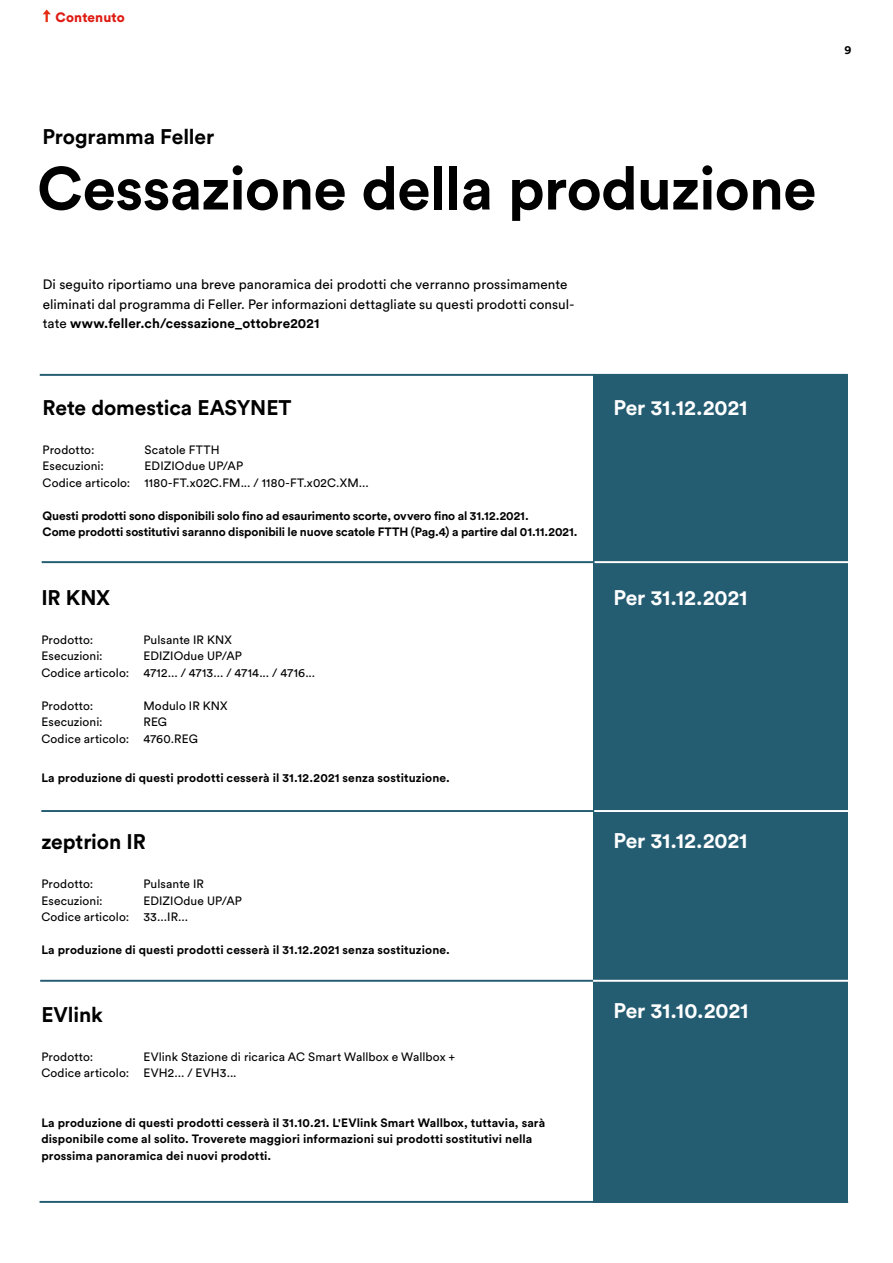
<style>
.page{position:relative;width:893px;height:1263px;background:#fff}
.page>*{position:absolute;margin:0;border:0;box-sizing:border-box;transform-origin:0 0}
.t1{font:700 60px "Circular Std";letter-spacing:-.015em;color:#000}
.t2{font:700 21px "Circular Std";letter-spacing:-.005em;color:#000}
.t3{font:700 21px "Circular Std";letter-spacing:.005em;color:#fff}
.t4{font:13.5px/19.5px "Circular Std";letter-spacing:.005em;color:#000}
.t5{font:900 13.5px "Circular Std";letter-spacing:.005em;color:#de1c14}
.t6{font:700 12px/16.5px "Circular Std";letter-spacing:.01em;color:#000}
.t7{font:12px "Circular Std";letter-spacing:.01em;color:#000}
.t8{font:700 12px "Circular Std";letter-spacing:-.01em;color:#000}
.s1{font-weight:700}
</style>
<div class="page">
<svg style="left:43px;top:9px;width:8px;height:13px"></svg>
<div style="left:593px;top:375px;width:255px;height:827px;background:#245c72"></div>
<hr style="left:40px;top:374px;width:808px;height:2px;background:#245c72">
<hr style="left:40px;top:1201px;width:808px;height:2px;background:#245c72">
<hr style="left:42px;top:561px;width:552px;height:2px;background:#245c72">
<hr style="left:595px;top:561px;width:255px;height:2px;background:#fff">
<hr style="left:41px;top:810px;width:553px;height:2px;background:#245c72">
<hr style="left:594px;top:810px;width:255px;height:2px;background:#fff">
<hr style="left:40px;top:980px;width:553px;height:2px;background:#245c72">
<hr style="left:593px;top:980px;width:255px;height:2px;background:#fff">
<p class="t5" style="left:56px;top:9px;width:71px">Contenuto</p>
<p class="t2" style="left:42px;top:123px;width:173px">Programma Feller</p>
<p class="t1" style="left:37px;top:150px;width:781px">Cessazione della produzione</p>
<p class="t4" style="left:43px;top:275px;width:526px">Di seguito riportiamo una breve panoramica dei prodotti che verranno prossimamente</p>
<p class="t4" style="left:43px;top:294px;width:533px">eliminati dal programma di Feller. Per informazioni dettagliate su questi prodotti consul&shy;tate <span class="s1">www.feller.ch/cessazione_ottobre2021</span></p>
<p class="t2" style="left:43px;top:394px;width:251px">Rete domestica EASYNET</p>
<p class="t7" style="left:43px;top:442px;width:54px">Prodotto:</p>
<p class="t7" style="left:145px;top:442px;width:77px">Scatole FTTH</p>
<p class="t7" style="left:43px;top:459px;width:63px">Esecuzioni:</p>
<p class="t7" style="left:145px;top:459px;width:100px">EDIZIOdue UP/AP</p>
<p class="t7" style="left:43px;top:475px;width:328px">Codice articolo: 1180-FT.x02C.FM... / 1180-FT.x02C.XM...</p>
<p class="t6" style="left:43px;top:507px;width:488px">Questi prodotti sono disponibili solo fino ad esaurimento scorte, ovvero fino al 31.12.2021.</p>
<p class="t8" style="left:43px;top:524px;width:536px">Come prodotti sostitutivi saranno disponibili le nuove scatole FTTH (Pag.4) a partire dal 01.11.2021.</p>
<p class="t2" style="left:41px;top:584px;width:70px">IR KNX</p>
<p class="t7" style="left:41px;top:632px;width:54px">Prodotto:</p>
<p class="t7" style="left:143px;top:632px;width:90px">Pulsante IR KNX</p>
<p class="t7" style="left:41px;top:648px;width:63px">Esecuzioni:</p>
<p class="t7" style="left:143px;top:648px;width:100px">EDIZIOdue UP/AP</p>
<p class="t7" style="left:41px;top:665px;width:275px">Codice articolo: 4712... / 4713... / 4714... / 4716...</p>
<p class="t7" style="left:41px;top:698px;width:54px">Prodotto:</p>
<p class="t7" style="left:143px;top:698px;width:86px">Modulo IR KNX</p>
<p class="t7" style="left:41px;top:714px;width:63px">Esecuzioni:</p>
<p class="t7" style="left:143px;top:714px;width:25px">REG</p>
<p class="t7" style="left:41px;top:731px;width:158px">Codice articolo: 4760.REG</p>
<p class="t6" style="left:41px;top:769px;width:410px">La produzione di questi prodotti cesserà il 31.12.2021 senza sostituzione.</p>
<p class="t2" style="left:41px;top:828px;width:106px">zeptrion IR</p>
<p class="t7" style="left:41px;top:876px;width:54px">Prodotto:</p>
<p class="t7" style="left:143px;top:876px;width:62px">Pulsante IR</p>
<p class="t7" style="left:41px;top:893px;width:63px">Esecuzioni:</p>
<p class="t7" style="left:143px;top:893px;width:100px">EDIZIOdue UP/AP</p>
<p class="t7" style="left:41px;top:909px;width:148px">Codice articolo: 33...IR...</p>
<p class="t6" style="left:41px;top:941px;width:410px">La produzione di questi prodotti cesserà il 31.12.2021 senza sostituzione.</p>
<p class="t2" style="left:41px;top:1001px;width:63px">EVlink</p>
<p class="t7" style="left:41px;top:1049px;width:54px">Prodotto:</p>
<p class="t7" style="left:143px;top:1049px;width:313px">EVlink Stazione di ricarica AC Smart Wallbox e Wallbox +</p>
<p class="t7" style="left:41px;top:1065px;width:197px">Codice articolo: EVH2... / EVH3...</p>
<p class="t6" style="left:41px;top:1114px;width:505px">La produzione di questi prodotti cesserà il 31.10.21. L'EVlink Smart Wallbox, tuttavia, sarà disponibile come al solito. Troverete maggiori informazioni sui prodotti sostitutivi nella prossima panoramica dei nuovi prodotti.</p>
<p class="t3" style="left:613px;top:394px;width:136px">Per 31.12.2021</p>
<p class="t3" style="left:613px;top:584px;width:136px">Per 31.12.2021</p>
<p class="t3" style="left:613px;top:827px;width:136px">Per 31.12.2021</p>
<p class="t3" style="left:613px;top:997px;width:137px">Per 31.10.2021</p>
<p class="t6" style="left:844px;top:41px;width:8px">9</p>
</div>
